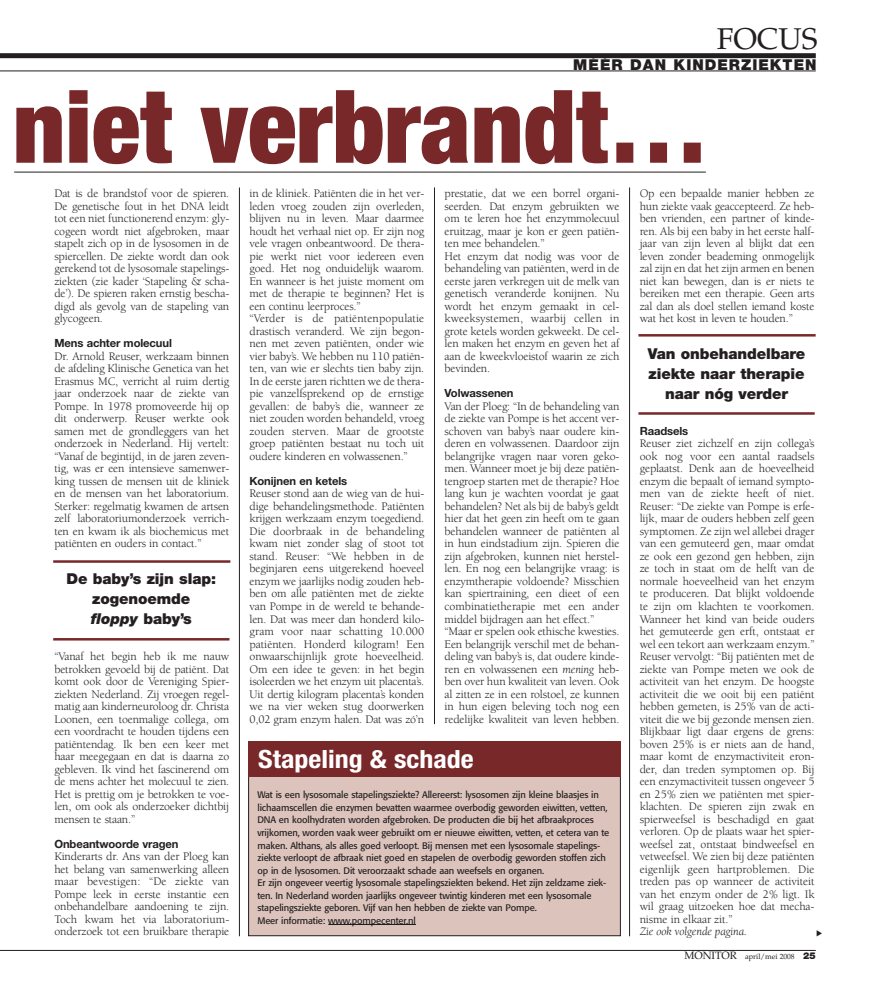
<style>
.page{position:relative;width:869px;height:993px;background:#fff}
.page>*{position:absolute;margin:0;border:0;box-sizing:border-box;transform-origin:0 0}
.t1{font:900 condensed 101.5px "Helvetica Neue";color:#79282a}
.t2{font:30px "Palatino";color:#231f20}
.t3{font:700 condensed 25.12px "Helvetica Neue";color:#fff;scale:1.11 1}
.t4{font:900 15px/20px "Helvetica Neue";letter-spacing:-.005em;color:#231f20;text-align:center}
.t5{font:900 15px "Helvetica Neue";letter-spacing:.065em;color:#231f20}
.t6{font:11.88px/12.5px "Berkeley";letter-spacing:-.015em;color:#231f20;text-align:justify}
.t7{font:italic 11.88px "Berkeley";letter-spacing:-.01em;color:#231f20}
.t8{font:700 11.25px "Helvetica Neue";letter-spacing:-.01em;color:#231f20}
.t9{font:9.38px/12.5px "Formata";letter-spacing:-.01em;color:#231f20}
.t10{font:7.5px "Palatino";color:#231f20}
.s1{font-style:italic}
.s2{font-size:10.62px}
.s3{font-family:"Helvetica Neue";font-weight:900;font-size:9.38px}
</style>
<div class="page">
<hr style="left:434px;top:187px;width:1px;height:537px;background:#231f20">
<hr style="left:629px;top:187px;width:1px;height:748px;background:#231f20">
<hr style="left:0;top:71px;width:815px;height:1px;background:#231f20">
<div style="left:0;top:53px;width:815px;height:5px;background:#231f20"></div>
<hr style="left:0;top:949px;width:815px;height:1px;background:#231f20">
<hr style="left:239px;top:187px;width:1px;height:748px;background:#231f20">
<div style="left:248px;top:749px;width:372px;height:186px;background:#dcc4bd"></div>
<div style="left:248px;top:741px;width:372px;height:35px;background:#79282a"></div>
<hr style="left:328px;top:923px;width:88px;height:1px;background:#231f20">
<hr style="left:53px;top:560px;width:177px;height:2px;background:#79282a">
<hr style="left:53px;top:637px;width:176px;height:3px;background:#79282a">
<hr style="left:14px;top:172px;width:691px;height:1px;background:#231f20">
<hr style="left:638px;top:334px;width:177px;height:2px;background:#79282a">
<hr style="left:638px;top:412px;width:176px;height:2px;background:#79282a">
<h2 class="t2" style="left:716px;top:27px;width:102px">FOCUS</h2>
<p class="t5" style="left:573px;top:59px;width:245px">MÉÉR DAN KINDERZIEKTEN</p>
<h1 class="t1" style="left:13px;top:90px;width:697px">niet verbrandt…</h1>
<p class="t6" style="left:54px;top:188px;width:176px">Dat is de brandstof voor de spieren.<br>De genetische fout in het DNA leidt tot een niet functionerend enzym: gly&shy;cogeen wordt niet afgebroken, maar stapelt zich op in de lysosomen in de spiercellen. De ziekte wordt dan ook gerekend tot de lysosomale stapelings&shy;ziekten (zie kader ‘Stapeling &amp; scha&shy;de’). De spieren raken ernstig bescha&shy;digd als gevolg van de stapeling van glycogeen.</p>
<p class="t8" style="left:54px;top:336px;width:119px">Mens achter molecuul</p>
<p class="t6" style="left:54px;top:350px;width:176px">Dr. Arnold Reuser, werkzaam binnen de afdeling Klinische Genetica van het Erasmus MC, verricht al ruim dertig jaar onderzoek naar de ziekte van Pompe. In 1978 promoveerde hij op dit onderwerp. Reuser werkte ook samen met de grondleggers van het onderzoek in Nederland. Hij vertelt: “Vanaf de begintijd, in de jaren zeven&shy;tig, was er een intensieve samenwer&shy;king tussen de mensen uit de kliniek en de mensen van het laboratorium.<br>Sterker: regelmatig kwamen de artsen zelf laboratoriumonderzoek verrich&shy;ten en kwam ik als biochemicus met patiënten en ouders in contact.”</p>
<p class="t4" style="left:67px;top:570px;width:151px">De baby’s zijn slap: zogenoemde<br><span class="s1">floppy</span> baby’s</p>
<p class="t6" style="left:54px;top:650px;width:176px">“Vanaf het begin heb ik me nauw betrokken gevoeld bij de patiënt. Dat komt ook door de Vereniging Spier&shy;ziekten Nederland. Zij vroegen regel&shy;matig aan kinderneuroloog dr. Christa Loonen, een toenmalige collega, om een voordracht te houden tijdens een patiëntendag. Ik ben een keer met haar meegegaan en dat is daarna zo gebleven. Ik vind het fascinerend om de mens achter het molecuul te zien.<br>Het is prettig om je betrokken te voe&shy;len, om ook als onderzoeker dichtbij mensen te staan.”</p>
<p class="t8" style="left:54px;top:836px;width:126px">Onbeantwoorde vragen</p>
<p class="t6" style="left:54px;top:850px;width:176px">Kinderarts dr. Ans van der Ploeg kan het belang van samenwerking alleen maar bevestigen: “De ziekte van Pompe leek in eerste instantie een onbehandelbare aandoening te zijn.<br>Toch kwam het via laboratorium&shy;onderzoek tot een bruikbare therapie</p>
<p class="t6" style="left:249px;top:188px;width:176px;text-align:left">in de kliniek. Patiënten die in het ver&shy;leden vroeg zouden zijn overleden, blijven nu in leven. Maar daarmee houdt het verhaal niet op. Er zijn nog vele vragen onbeantwoord. De thera&shy;pie werkt niet voor iedereen even goed. Het nog onduidelijk waarom.<br>En wanneer is het juiste moment om met de therapie te beginnen? Het is een continu leerproces.”<br>“Verder is de patiëntenpopulatie drastisch veranderd. We zijn begon&shy;nen met zeven patiënten, onder wie vier baby’s. We hebben nu 110 patiën&shy;ten, van wie er slechts tien baby zijn.<br>In de eerste jaren richtten we de thera&shy;pie vanzelfsprekend op de ernstige gevallen: de baby’s die, wanneer ze niet zouden worden behandeld, vroeg zouden sterven. Maar de grootste groep patiënten bestaat nu toch uit oudere kinderen en volwassenen.”</p>
<p class="t8" style="left:249px;top:473px;width:99px">Konijnen en ketels</p>
<p class="t6" style="left:249px;top:488px;width:176px">Reuser stond aan de wieg van de hui&shy;dige behandelingsmethode. Patiënten krijgen werkzaam enzym toegediend.<br>Die doorbraak in de behandeling kwam niet zonder slag of stoot tot stand. Reuser: “We hebben in de beginjaren eens uitgerekend hoeveel enzym we jaarlijks nodig zouden heb&shy;ben om alle patiënten met de ziekte van Pompe in de wereld te behande&shy;len. Dat was meer dan honderd kilo&shy;gram voor naar schatting 10.000 patiënten. Honderd kilogram! Een onwaarschijnlijk grote hoeveelheid.<br>Om een idee te geven: in het begin isoleerden we het enzym uit placenta’s.<br>Uit dertig kilogram placenta’s konden we na vier weken stug doorwerken 0,02 gram enzym halen. Dat was zó’n</p>
<p class="t6" style="left:444px;top:188px;width:176px;text-align:left">prestatie, dat we een borrel organi&shy;seerden. Dat enzym gebruikten we om te leren hoe het enzymmolecuul eruitzag, maar je kon er geen patiën&shy;ten mee behandelen.”<br>Het enzym dat nodig was voor de behandeling van patiënten, werd in de eerste jaren verkregen uit de melk van genetisch veranderde konijnen. Nu wordt het enzym gemaakt in cel&shy;kweeksystemen, waarbij cellen in grote ketels worden gekweekt. De cel&shy;len maken het enzym en geven het af aan de kweekvloeistof waarin ze zich bevinden.</p>
<p class="t8" style="left:444px;top:386px;width:70px">Volwassenen</p>
<p class="t6" style="left:444px;top:400px;width:176px;text-align:left">Van der Ploeg: “In de behandeling van de ziekte van Pompe is het accent ver&shy;schoven van baby’s naar oudere kin&shy;deren en volwassenen. Daardoor zijn belangrijke vragen naar voren geko&shy;men. Wanneer moet je bij deze patiën&shy;tengroep starten met de therapie? Hoe lang kun je wachten voordat je gaat behandelen? Net als bij de baby’s geldt hier dat het geen zin heeft om te gaan behandelen wanneer de patiënten al in hun eindstadium zijn. Spieren die zijn afgebroken, kunnen niet herstel&shy;len. En nog een belangrijke vraag: is enzymtherapie voldoende? Misschien kan spiertraining, een dieet of een combinatietherapie met een ander middel bijdragen aan het effect.” “Maar er spelen ook ethische kwesties.<br>Een belangrijk verschil met de behan&shy;deling van baby’s is, dat oudere kinde&shy;ren en volwassenen een <span class="s1">mening</span> heb&shy;ben over hun kwaliteit van leven. Ook al zitten ze in een rolstoel, ze kunnen in hun eigen beleving toch nog een redelijke kwaliteit van leven hebben.</p>
<h3 class="t3" style="left:258px;top:749px;width:195px">Stapeling &amp; schade</h3>
<p class="t9" style="left:257px;top:789px;width:353px">Wat is een lysosomale stapelingsziekte? Allereerst: lysosomen zijn kleine blaasjes in lichaamscellen die enzymen bevatten waarmee overbodig geworden eiwitten, vetten, DNA en koolhydraten worden afgebroken. De producten die bij het afbraakproces vrijkomen, worden vaak weer gebruikt om er nieuwe eiwitten, vetten, et cetera van te maken. Althans, als alles goed verloopt. Bij mensen met een lysosomale stapelings&shy;ziekte verloopt de afbraak niet goed en stapelen de overbodig geworden stoffen zich op in de lysosomen. Dit veroorzaakt schade aan weefsels en organen.<br>Er zijn ongeveer veertig lysosomale stapelingsziekten bekend. Het zijn zeldzame ziek&shy;ten. In Nederland worden jaarlijks ongeveer twintig kinderen met een lysosomale stapelingsziekte geboren. Vijf van hen hebben de ziekte van Pompe.<br>Meer informatie: www.pompecenter.nl</p>
<p class="t6" style="left:639px;top:188px;width:176px">Op een bepaalde manier hebben ze hun ziekte vaak geaccepteerd. Ze heb&shy;ben vrienden, een partner of kinde&shy;ren. Als bij een baby in het eerste half&shy;jaar van zijn leven al blijkt dat een leven zonder beademing onmogelijk zal zijn en dat het zijn armen en benen niet kan bewegen, dan is er niets te bereiken met een therapie. Geen arts zal dan als doel stellen iemand koste wat het kost in leven te houden.”</p>
<p class="t4" style="left:647px;top:344px;width:159px">Van onbehandelbare ziekte naar therapie naar nóg verder</p>
<p class="t8" style="left:639px;top:423px;width:50px">Raadsels</p>
<p class="t6" style="left:639px;top:438px;width:176px">Reuser ziet zichzelf en zijn collega’s ook nog voor een aantal raadsels geplaatst. Denk aan de hoeveelheid enzym die bepaalt of iemand sympto&shy;men van de ziekte heeft of niet.<br>Reuser: “De ziekte van Pompe is erfe&shy;lijk, maar de ouders hebben zelf geen symptomen. Ze zijn wel allebei drager van een gemuteerd gen, maar omdat ze ook een gezond gen hebben, zijn ze toch in staat om de helft van de normale hoeveelheid van het enzym te produceren. Dat blijkt voldoende te zijn om klachten te voorkomen.<br>Wanneer het kind van beide ouders het gemuteerde gen erft, ontstaat er wel een tekort aan werkzaam enzym.” Reuser vervolgt: “Bij patiënten met de ziekte van Pompe meten we ook de activiteit van het enzym. De hoogste activiteit die we ooit bij een patiënt hebben gemeten, is 25% van de acti&shy;viteit die we bij gezonde mensen zien.<br>Blijkbaar ligt daar ergens de grens: boven 25% is er niets aan de hand, maar komt de enzymactiviteit eron&shy;der, dan treden symptomen op. Bij een enzymactiviteit tussen ongeveer 5 en 25% zien we patiënten met spier&shy;klachten. De spieren zijn zwak en spierweefsel is beschadigd en gaat verloren. Op de plaats waar het spier&shy;weefsel zat, ontstaat bindweefsel en vetweefsel. We zien bij deze patiënten eigenlijk geen hartproblemen. Die treden pas op wanneer de activiteit van het enzym onder de 2% ligt. Ik wil graag uitzoeken hoe dat mecha&shy;nisme in elkaar zit.”</p>
<p class="t7" style="left:639px;top:926px;width:109px">Zie ook volgende pagina.</p>
<p class="t10" style="left:684px;top:953px;width:133px"><span class="s2">MONITOR</span> april/mei 2008 <span class="s3">25</span></p>
</div>
